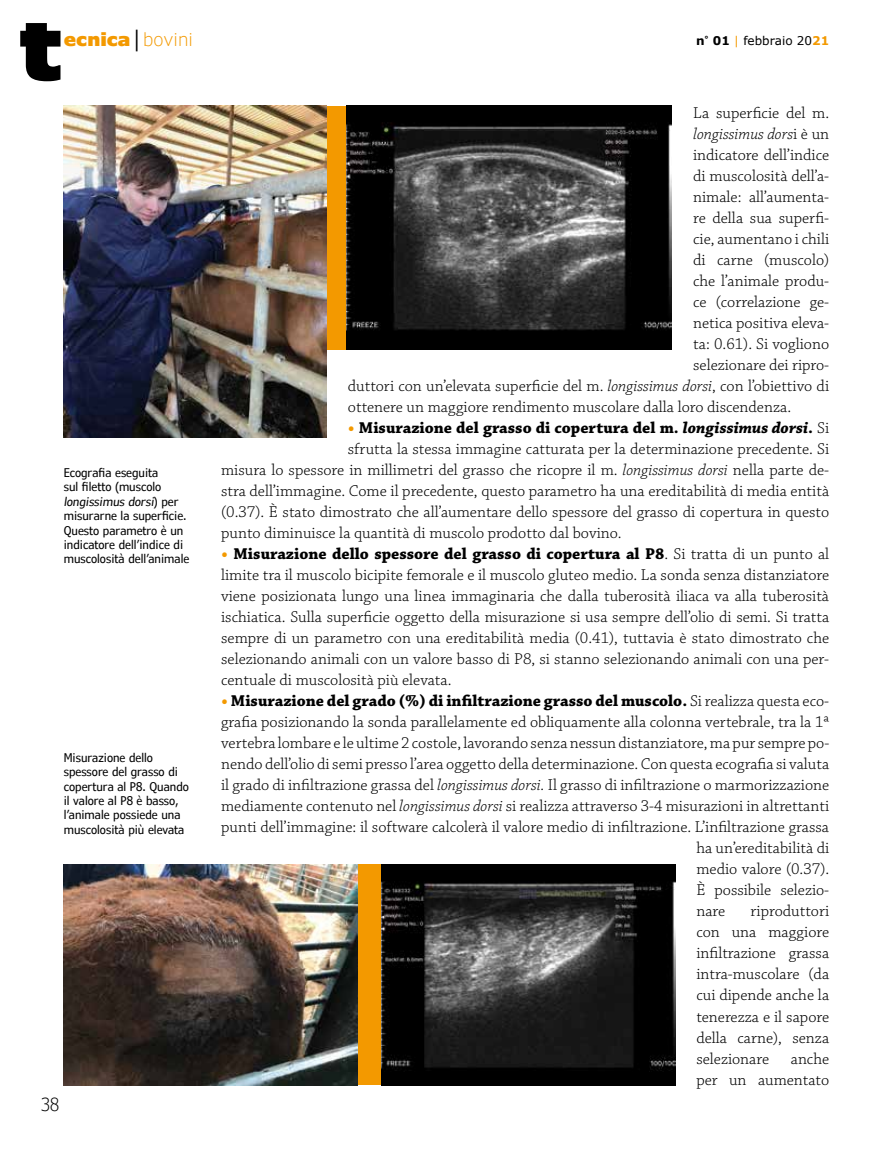
<style>
.page{position:relative;width:893px;height:1149px;background:#fff}
.page>*{position:absolute;margin:0;border:0;box-sizing:border-box;transform-origin:0 0}
.t1{font:900 18px "Verdana Pro";color:#f39900}
.t2{font:300 condensed 18px "Verdana Pro";color:#000}
.t3{font:300 16.5px/21px "Chaparral Pro";color:#000;text-align:justify}
.t4{font:700 16.5px "Chaparral Pro";color:#000}
.t5{font:italic 300 16.5px "Chaparral Pro";color:#000}
.t6{font:condensed 12px/14.4px "Verdana Pro";color:#000}
.t7{font:12px "Verdana Pro";color:#000}
.s1{color:#000}
.s2{font-weight:300}
.s3{font-weight:700}
.s4{color:#f39900}
.s5{font-weight:700;color:#f39900}
.s6{font-style:normal}
.s7{font-style:italic}
</style>
<div class="page">
<div style="left:302px;top:106px;width:370px;height:243px;background:#f39900"></div>
<img style="left:347px;top:106px;width:325px;height:243px">
<img style="left:64px;top:106px;width:263px;height:332px">
<div style="left:330px;top:864px;width:345px;height:220px;background:#f39900"></div>
<img style="left:381px;top:864px;width:294px;height:220px">
<img style="left:64px;top:864px;width:294px;height:220px">
<svg style="left:20px;top:23px;width:41px;height:58px"></svg>
<p class="t1" style="left:64px;top:27px;width:131px">ecnica<span class="s1">│</span><span class="s2">bovini</span></p>
<p class="t6" style="left:64px;top:465px;width:127px">Ecografia eseguita<br>sul filetto (muscolo longissimus dorsi) p e r misurarne la superficie.<br>Questo parametro è un indicatore dell’indice di muscolosità dell’animale</p>
<p class="t6" style="left:64px;top:750px;width:127px">Misurazione dello spessore del grasso di copertura al P8. Quando il valore al P8 è basso, l’animale possiede una muscolosità più elevata</p>
<p class="t2" style="left:41px;top:1092px;width:19px">38</p>
<p class="t7" style="left:696px;top:33px;width:135px"><span class="s3">n</span><sup>°</sup> <span class="s3">01</span> <span class="s4">|</span> febbraio 20<span class="s5">21</span></p>
<p class="t3" style="left:693px;top:102px;width:138px">La superficie del m.</p>
<p class="t5" style="left:693px;top:124px;width:138px">longissimus dors<span class="s6">i è un</span></p>
<p class="t3" style="left:693px;top:144px;width:138px">indicatore dell’indice</p>
<p class="t3" style="left:693px;top:165px;width:138px">di muscolosità dell’a-</p>
<p class="t3" style="left:693px;top:186px;width:138px">nimale: all’aumenta-</p>
<p class="t3" style="left:693px;top:207px;width:138px">re della sua superfi-</p>
<p class="t3" style="left:693px;top:228px;width:138px">cie, aumentano i chili</p>
<p class="t3" style="left:693px;top:249px;width:138px">di carne (muscolo)</p>
<p class="t3" style="left:693px;top:271px;width:138px">che l’animale produ-</p>
<p class="t3" style="left:693px;top:292px;width:138px">ce (correlazione ge-</p>
<p class="t3" style="left:693px;top:313px;width:138px">netica positiva eleva-</p>
<p class="t3" style="left:693px;top:334px;width:138px">ta: 0.61). Si vogliono</p>
<p class="t3" style="left:693px;top:355px;width:138px">selezionare dei ripro-</p>
<p class="t3" style="left:348px;top:376px;width:483px">duttori con un’elevata superficie del m. <span class="s7">longissimus dorsi</span>, con l’obiettivo di</p>
<p class="t3" style="left:348px;top:397px;width:445px">ottenere un maggiore rendimento muscolare dalla loro discendenza.</p>
<p class="t4" style="left:348px;top:418px;width:483px"><span class="s4">•</span> Misurazione del grasso di copertura del m. <span class="s7">longissimus dorsi</span>. <span class="s2">Si</span></p>
<p class="t3" style="left:348px;top:439px;width:483px">sfrutta la stessa immagine catturata per la determinazione precedente. Si</p>
<p class="t3" style="left:221px;top:460px;width:610px">misura lo spessore in millimetri del grasso che ricopre il m. <span class="s7">longissimus dorsi</span> nella parte de-</p>
<p class="t3" style="left:221px;top:481px;width:610px">stra dell’immagine. Come il precedente, questo parametro ha una ereditabilità di media entità</p>
<p class="t3" style="left:221px;top:502px;width:610px">(0.37). È stato dimostrato che all’aumentare dello spessore del grasso di copertura in questo</p>
<p class="t3" style="left:221px;top:523px;width:402px">punto diminuisce la quantità di muscolo prodotto dal bovino.</p>
<p class="t3" style="left:221px;top:544px;width:610px"><span class="s5">•</span> <span class="s3">Misurazione dello spessore del grasso di copertura al P8</span>. Si tratta di un punto al limite tra il muscolo bicipite femorale e il muscolo gluteo medio. La sonda senza distanziatore viene posizionata lungo una linea immaginaria che dalla tuberosità iliaca va alla tuberosità ischiatica. Sulla superficie oggetto della misurazione si usa sempre dell’olio di semi. Si tratta sempre di un parametro con una ereditabilità media (0.41), tuttavia è stato dimostrato che selezionando animali con un valore basso di P8, si stanno selezionando animali con una per&shy;centuale di muscolosità più elevata.</p>
<p class="t4" style="left:221px;top:691px;width:610px"><span class="s4">•</span> Misurazione del grado (%) di infiltrazione grasso del muscolo. <span class="s2">Si realizza questa eco-</span></p>
<p class="t3" style="left:221px;top:712px;width:610px">grafia posizionando la sonda parallelamente ed obliquamente alla colonna vertebrale, tra la 1ª</p>
<p class="t3" style="left:221px;top:733px;width:610px">vertebra lombare e le ultime 2 costole, lavorando senza nessun distanziatore, ma pur sempre po-</p>
<p class="t3" style="left:221px;top:754px;width:610px">nendo dell’olio di semi presso l’area oggetto della determinazione. Con questa ecografia si valuta</p>
<p class="t3" style="left:221px;top:775px;width:610px">il grado di infiltrazione grassa del <span class="s7">longissimus dorsi.</span> Il grasso di infiltrazione o marmorizzazione</p>
<p class="t3" style="left:221px;top:796px;width:610px">mediamente contenuto nel <span class="s7">longissimus dorsi</span> si realizza attraverso 3-4 misurazioni in altrettanti</p>
<p class="t3" style="left:221px;top:817px;width:609px">punti dell’immagine: il software calcolerà il valore medio di infiltrazione. L’infiltrazione grassa</p>
<p class="t3" style="left:696px;top:838px;width:134px">ha un’ereditabilità di</p>
<p class="t3" style="left:696px;top:859px;width:134px">medio valore (0.37).</p>
<p class="t3" style="left:696px;top:880px;width:134px">È possibile selezio-</p>
<p class="t3" style="left:696px;top:901px;width:30px">nare</p>
<p class="t3" style="left:696px;top:901px;width:134px;text-indent:54px">riproduttori con una maggiore infiltrazione grassa intra-muscolare (da cui dipende anche la tenerezza e il sapore della carne), senza selezionare</p>
<p class="t3" style="left:696px;top:1048px;width:134px;text-align:right">anche<br>per un aumentato</p>
</div>
